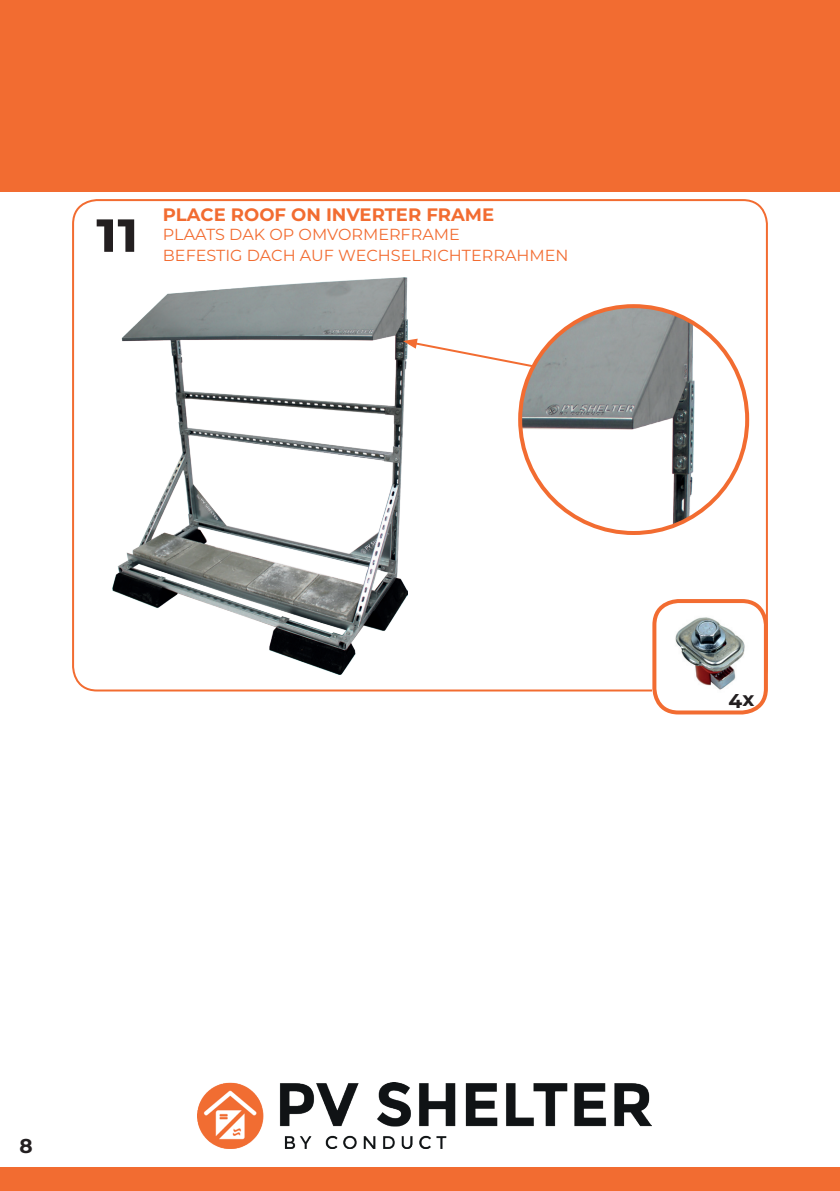
<style>
.page{position:relative;width:840px;height:1191px;background:#fff}
.page>*{position:absolute;margin:0;border:0;box-sizing:border-box;transform-origin:0 0}
.t1{font:700 54px "Montserrat";color:#231f20}
.t2{font:700 20px "Montserrat";color:#231f20}
.t3{font:700 18px "Montserrat";color:#f26c31}
.t4{font:16px/21.6px "Montserrat";color:#f26c31}
</style>
<div class="page">
<img style="left:112px;top:278px;width:295px;height:397px">
<div style="left:0;top:1167px;width:839px;height:24px;background:#f26c31"></div>
<div style="left:0;top:0;width:839px;height:191px;background:#f26c31"></div>
<img style="left:675px;top:617px;width:70px;height:73px">
<div style="left:652px;top:599px;width:115px;height:115px;border:4px solid #f26c31;border-radius:24px"></div>
<svg style="left:403px;top:339px;width:117px;height:30px"></svg>
<img style="left:520px;top:306px;width:174px;height:227px">
<img style="left:197px;top:1082px;width:454px;height:66px">
<h1 class="t1" style="left:96px;top:194px;width:44px">11</h1>
<p class="t3" style="left:163px;top:201px;width:332px">PLACE ROOF ON INVERTER FRAME</p>
<p class="t4" style="left:163px;top:223px;width:407px">PLAATS DAK OP OMVORMERFRAME<br>BEFESTIG DACH AUF WECHSELRICHTERRAHMEN</p>
<p class="t2" style="left:20px;top:1131px;width:15px">8</p>
<p class="t2" style="left:728px;top:684px;width:27px">4x</p>
</div>
